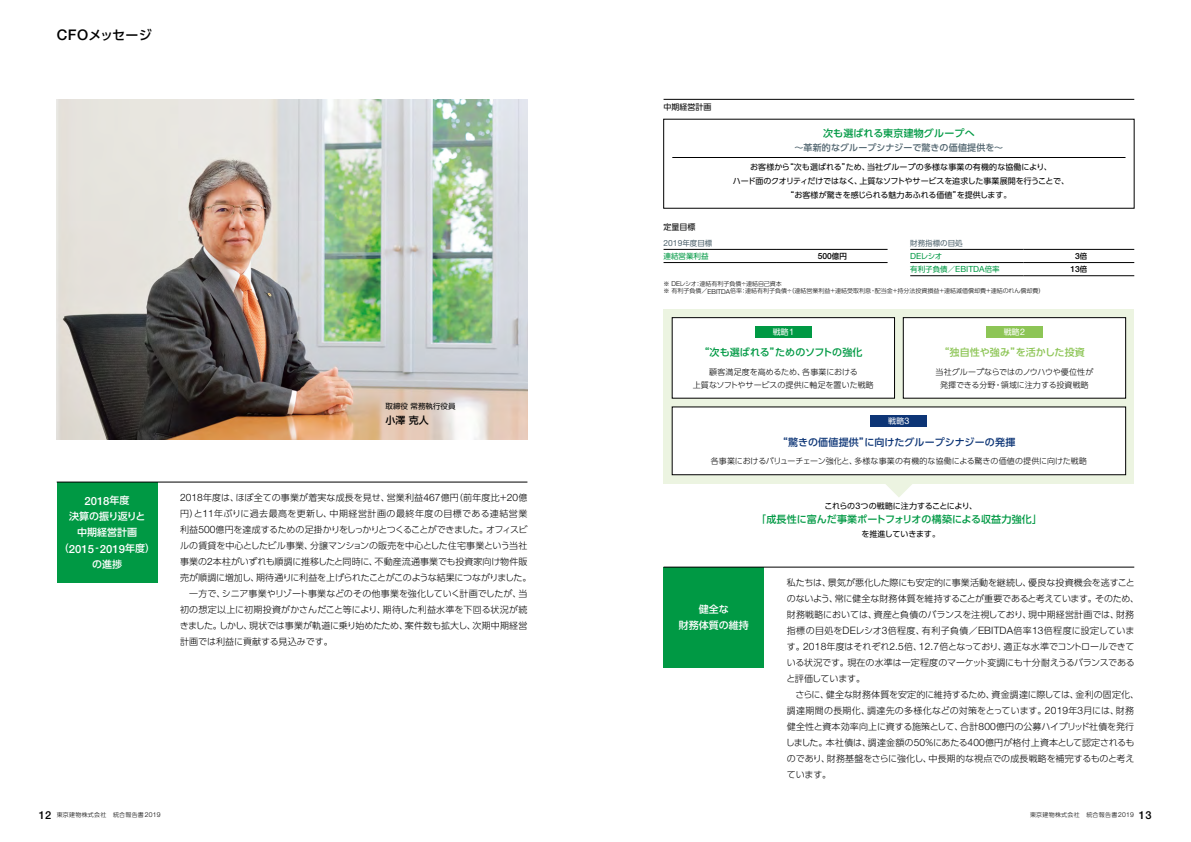
<style>
.page{position:relative;width:1191px;height:842px;background:#fff}
.page>*{position:absolute;margin:0;border:0;box-sizing:border-box;transform-origin:0 0}
.t1{font:500 13px "UD Shin Go Pro";letter-spacing:-.02em;color:#000}
.t2{font:500 11.3px "Helvetica Neue LT Std";color:#fff}
.t3{font:500 10px "UD Shin Go Pro";letter-spacing:.01em;color:#094}
.t4{font:500 10px/16px "UD Shin Go Pro";color:#fff;text-align:center}
.t5{font:500 10px "UD Shin Go Pro";letter-spacing:.015em;color:#0d3576}
.t6{font:500 10px "UD Shin Go Pro";letter-spacing:.01em;color:#8dc556}
.t7{font:500 10px "UD Shin Go Pro";color:#000}
.t8{font:300 9px/16px "UD Shin Go Pro";letter-spacing:-.005em;color:#000}
.t9{font:500 9px "UD Shin Go Pro";letter-spacing:.01em;color:#51656f}
.t10{font:500 8.5px "Helvetica Neue LT Std";color:#000}
.t11{font:8.5px "Helvetica Neue LT Std";color:#51656f}
.t12{font:8px/14px "UD Shin Go Pro";letter-spacing:-.005em;color:#000;text-align:center}
.t13{font:300 8px/13px "UD Shin Go Pro";color:#000;text-align:center}
.t14{font:8px "UD Shin Go Pro";letter-spacing:-.025em;color:#000}
.t15{font:8px "UD Shin Go Pro";color:#fff}
.t16{font:7.5px "UD Shin Go Pro";color:#094}
.t17{font:7.5px/13.2px "UD Shin Go Pro";letter-spacing:-.005em;color:#51656f}
.t18{font:7.5px "UD Shin Go Pro";color:#000}
.t19{font:300 6px/7.5px "UD Shin Go Pro";color:#000}
.t20{font:300 6px "UD Shin Go Pro";letter-spacing:.04em;color:#000}
.s1{font-family:"Helvetica Neue LT Std";font-size:14.7px}
.s2{font-family:"UD Shin Go Pro";font-size:10px}
.s3{font-family:"Helvetica Neue LT Std";font-size:10.2px}
.s4{font-family:"UD Shin Go Pro";font-size:7.5px}
.s5{font-family:"Helvetica Neue LT Std";font-size:8.5px;color:#094}
.s6{color:#094}
.s7{font-family:"Helvetica Neue LT Std";font-size:8.5px}
.s8{font-family:"Helvetica Neue LT Std";font-size:6.8px}
.s9{font-family:"Helvetica Neue LT Std";font-size:9px}
.s10{font-family:"Helvetica Neue LT Std";font-weight:500;font-size:11px}
</style>
<div class="page">
<img style="left:57px;top:99px;width:470px;height:340px">
<div style="left:57px;top:482px;width:100px;height:101px;background:#094"></div>
<hr style="left:57px;top:482px;width:470px;height:1px;background:#000">
<div style="left:663px;top:567px;width:101px;height:101px;background:#094"></div>
<hr style="left:663px;top:567px;width:471px;height:1px;background:#000">
<hr style="left:663px;top:99px;width:471px;height:1px;background:#000">
<hr style="left:672px;top:157px;width:453px;height:1px;background:#000">
<hr style="left:663px;top:249px;width:114px;height:1px;background:#000">
<hr style="left:777px;top:249px;width:110px;height:1px;background:#000">
<hr style="left:663px;top:262px;width:114px;height:1px;background:#000">
<hr style="left:777px;top:262px;width:110px;height:1px;background:#000">
<hr style="left:910px;top:249px;width:113px;height:1px;background:#000">
<hr style="left:1023px;top:249px;width:111px;height:1px;background:#000">
<hr style="left:910px;top:262px;width:113px;height:1px;background:#000">
<hr style="left:1023px;top:262px;width:111px;height:1px;background:#000">
<hr style="left:910px;top:276px;width:113px;height:1px;background:#000">
<hr style="left:1023px;top:276px;width:111px;height:1px;background:#000">
<div style="left:663px;top:309px;width:471px;height:174px;background:#ecf4e1"></div>
<div style="left:672px;top:318px;width:222px;height:80px;background:#fff"></div>
<div style="left:755px;top:326px;width:56px;height:12px;background:#094"></div>
<div style="left:672px;top:317px;width:222px;height:81px;border:1px solid #000"></div>
<div style="left:672px;top:407px;width:453px;height:68px;background:#fff"></div>
<div style="left:870px;top:416px;width:57px;height:11px;background:#0d3576"></div>
<div style="left:903px;top:318px;width:222px;height:80px;background:#fff"></div>
<div style="left:986px;top:326px;width:56px;height:12px;background:#8dc556"></div>
<div style="left:903px;top:317px;width:222px;height:81px;border:1px solid #000"></div>
<svg style="left:884px;top:483px;width:29px;height:14px"></svg>
<h1 class="t1" style="left:57px;top:24px;width:97px"><span class="s1">CFO</span>メッセージ</h1>
<p class="t2" style="left:84px;top:494px;width:47px">2018<span class="s2">年度</span></p>
<p class="t4" style="left:69px;top:508px;width:78px">決算の振り返りと中期経営計画</p>
<p class="t2" style="left:59px;top:542px;width:98px"><span class="s2">（</span>2015<span class="s2">‐</span>2019<span class="s2">年度）</span></p>
<p class="t4" style="left:92px;top:556px;width:32px">の進捗</p>
<p class="t18" style="left:386px;top:400px;width:71px">取締役常務執行役員</p>
<p class="t7" style="left:386px;top:412px;width:45px">小澤克人</p>
<p class="t8" style="left:180px;top:489px;width:353px"><span class="s3">2018</span>年度は、ほぼ全ての事業が着実な成長を見せ、営業利益<span class="s3">467</span>億円（前年度比＋<span class="s3">20</span>億円）と<span class="s3">11</span>年ぶりに過去最高を更新し、中期経営計画の最終年度の目標である連結営業利益<span class="s3">500</span>億円を達成するための足掛かりをしっかりとつくることができました。オフィスビルの賃貸を中心としたビル事業、分譲マンションの販売を中心とした住宅事業という当社事業の<span class="s3">2</span>本柱がいずれも順調に推移したと同時に、不動産流通事業でも投資家向け物件販売が順調に増加し、期待通りに利益を上げられたことがこのような結果につながりました。　一方で、シニア事業やリゾート事業などのその他事業を強化していく計画でしたが、当初の想定以上に初期投資がかさんだこと等により、期待した利益水準を下回る状況が続きました。しかし、現状では事業が軌道に乗り始めたため、案件数も拡大し、次期中期経営計画では利益に貢献する見込みです。</p>
<p class="t12" style="left:663px;top:100px;width:49px">中期経営計画</p>
<p class="t3" style="left:823px;top:125px;width:153px">次も選ばれる東京建物グループへ</p>
<p class="t9" style="left:794px;top:140px;width:210px">～革新的なグループシナジーで驚きの価値提供を～</p>
<p class="t12" style="left:733px;top:160px;width:338px">お客様から“次も選ばれる”ため、当社グループの多様な事業の有機的な協働により、<br>ハード面のクオリティだけではなく、上質なソフトやサービスを追求した事業展開を行うことで、“お客様が驚きを感じられる魅力あふれる価値”を提供します。</p>
<p class="t12" style="left:663px;top:219px;width:33px">定量目標</p>
<p class="t11" style="left:663px;top:238px;width:50px">2019<span class="s4">年度目標</span></p>
<p class="t16" style="left:663px;top:250px;width:46px">連結営業利益</p>
<p class="t10" style="left:817px;top:251px;width:31px">500<span class="s4">億円</span></p>
<p class="t17" style="left:910px;top:236px;width:54px">財務指標の目処<br><span class="s5">DE</span><span class="s6">レシオ</span></p>
<p class="t10" style="left:1075px;top:251px;width:14px">3<span class="s4">倍</span></p>
<p class="t16" style="left:910px;top:263px;width:91px">有利子負債／<span class="s7">EBITDA</span>倍率</p>
<p class="t10" style="left:1070px;top:264px;width:18px">13<span class="s4">倍</span></p>
<p class="t19" style="left:663px;top:280px;width:382px">※ <span class="s8">DE</span>レシオ：連結有利子負債÷連結自己資本<br>※ 有利子負債／<span class="s8">EBITDA</span>倍率：連結有利子負債÷（連結営業利益＋連結受取利息・配当金＋持分法投資損益＋連結減価償却費＋連結のれん償却費）</p>
<p class="t15" style="left:772px;top:325px;width:23px">戦略<span class="s9">1</span></p>
<p class="t3" style="left:699px;top:344px;width:165px">“次も選ばれる”ためのソフトの強化</p>
<p class="t13" style="left:693px;top:365px;width:183px">顧客満足度を高めるため、各事業における<br>上質なソフトやサービスの提供に軸足を置いた戦略</p>
<p class="t15" style="left:1003px;top:325px;width:23px">戦略<span class="s9">2</span></p>
<p class="t6" style="left:939px;top:344px;width:147px">“独自性や強み”を活かした投資</p>
<p class="t13" style="left:935px;top:365px;width:159px">当社グループならではのノウハウや優位性が発揮できる分野・領域に注力する投資戦略</p>
<p class="t15" style="left:888px;top:415px;width:23px">戦略<span class="s9">3</span></p>
<p class="t5" style="left:778px;top:434px;width:239px">“驚きの価値提供”に向けたグループシナジーの発揮</p>
<p class="t13" style="left:710px;top:455px;width:378px">各事業におけるバリューチェーン強化と、多様な事業の有機的な協働による驚きの価値の提供に向けた戦略</p>
<p class="t14" style="left:824px;top:499px;width:154px">これらの<span class="s9">3</span>つの戦略に注力することにより、</p>
<p class="t3" style="left:756px;top:511px;width:287px">「成長性に富んだ事業ポートフォリオの構築による収益力強化」</p>
<p class="t12" style="left:861px;top:527px;width:80px">を推進していきます。</p>
<p class="t4" style="left:679px;top:601px;width:72px">健全な<br>財務体質の維持</p>
<p class="t8" style="left:786px;top:574px;width:355px">私たちは、景気が悪化した際にも安定的に事業活動を継続し、優良な投資機会を逃すことのないよう、常に健全な財務体質を維持することが重要であると考えています。そのため、財務戦略においては、資産と負債のバランスを注視しており、現中期経営計画では、財務指標の目処を<span class="s3">DE</span>レシオ<span class="s3">3</span>倍程度、有利子負債／<span class="s3">EBITDA</span>倍率<span class="s3">13</span>倍程度に設定しています。<span class="s3">2018</span>年度はそれぞれ<span class="s3">2.5</span>倍、<span class="s3">12.7</span>倍となっており、適正な水準でコントロールできている状況です。現在の水準は一定程度のマーケット変調にも十分耐えうるバランスであると評価しています。<br>　さらに、健全な財務体質を安定的に維持するため、資金調達に際しては、金利の固定化、調達期間の長期化、調達先の多様化などの対策をとっています。<span class="s3">2019</span>年<span class="s3">3</span>月には、財務健全性と資本効率向上に資する施策として、合計<span class="s3">800</span>億円の公募ハイブリッド社債を発行しました。本社債は、調達金額の<span class="s3">50</span>％にあたる<span class="s3">400</span>億円が格付上資本として認定されるものであり、財務基盤をさらに強化し、中長期的な視点での成長戦略を補完するものと考えています。</p>
<p class="t20" style="left:39px;top:810px;width:123px"><span class="s10">12</span> 東京建物株式会社 統合報告書<span class="s8">2019</span></p>
<p class="t20" style="left:1030px;top:810px;width:123px">東京建物株式会社 統合報告書<span class="s8">2019</span> <span class="s10">13</span></p>
</div>
